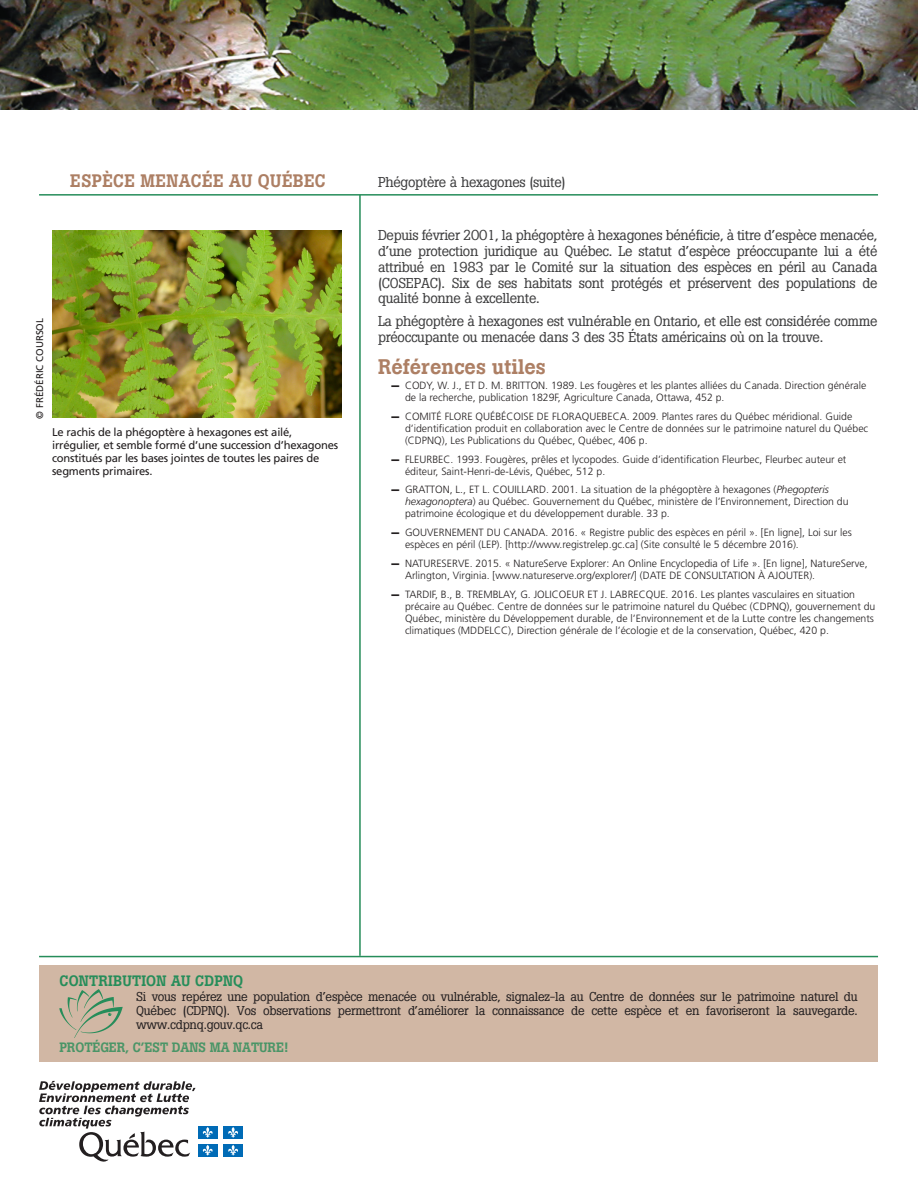
<style>
.page{position:relative;width:918px;height:1188px;background:#fff}
.page>*{position:absolute;margin:0;border:0;box-sizing:border-box;transform-origin:0 0}
.t1{font:500 21px "Boton";color:#ad7f64}
.t2{font:500 18px "Boton";letter-spacing:.015em;color:#ad7f64}
.t3{font:500 15px "Boton";letter-spacing:.015em;color:#268d5a}
.t4{font:14.25px/15.8px "Boton";letter-spacing:-.02em;color:#3e3e3f;text-align:justify}
.t5{font:500 13.5px "Boton";letter-spacing:-.005em;color:#4a9567}
.P_retrait{font:12.75px/14.2px "Boton";letter-spacing:-.02em;color:#231f20;text-align:justify}
.Légende{font:11.25px/12.8px "Frutiger";letter-spacing:-.02em;color:#231f20}
.t6{font:300 10.5px/12px "Frutiger";color:#231f20}
.Crédits_photo{font:9.75px "Frutiger";color:#231f20}
.s1{font-family:"Helvetica Neue";font-weight:900}
.s2{font-style:italic}
</style>
<div class="page">
<hr style="left:359px;top:195px;width:2px;height:761px;background:#268d5a">
<hr style="left:39px;top:194px;width:839px;height:2px;background:#268d5a">
<hr style="left:39px;top:956px;width:839px;height:1px;background:#268d5a">
<svg style="left:39px;top:1081px;width:157px;height:81px"></svg>
<div style="left:198px;top:1126px;width:20px;height:12px;background:#006bb6"></div>
<svg style="left:202px;top:1127px;width:11px;height:11px"></svg>
<div style="left:223px;top:1126px;width:20px;height:12px;background:#006bb6"></div>
<svg style="left:228px;top:1127px;width:10px;height:11px"></svg>
<div style="left:198px;top:1144px;width:20px;height:12px;background:#006bb6"></div>
<svg style="left:202px;top:1145px;width:11px;height:11px"></svg>
<div style="left:223px;top:1144px;width:20px;height:12px;background:#006bb6"></div>
<svg style="left:228px;top:1145px;width:10px;height:11px"></svg>
<div style="left:39px;top:966px;width:839px;height:96px;background:#d1b7a4"></div>
<svg style="left:59px;top:989px;width:64px;height:49px"></svg>
<img style="left:53px;top:230px;width:288px;height:188px">
<img style="left:0;top:0;width:918px;height:109px">
<h2 class="t2" style="left:70px;top:170px;width:257px">ESPÈCE MENACÉE AU QUÉBEC</h2>
<p class="Crédits_photo" style="left:34px;top:418px;width:102px;rotate:-90deg">© FRÉDÉRIC COURSOL</p>
<p class="Légende" style="left:52px;top:426px;width:288px">Le rachis de la phégoptère à hexagones est ailé, irrégulier, et semble formé d’une succession d’hexagones constitués par les bases jointes de toutes les paires de segments primaires.</p>
<p class="t4" style="left:378px;top:174px;width:189px">Phégoptère à hexagones (suite)</p>
<p class="t4" style="left:378px;top:227px;width:501px">Depuis février 2001, la phégoptère à hexagones bénéficie, à titre d’espèce menacée, d’une protection juridique au Québec. Le statut d’espèce préoccupante lui a été attribué en 1983 par le Comité sur la situation des espèces en péril au Canada (COSEPAC). Six de ses habitats sont protégés et préservent des populations de qualité bonne à excellente.</p>
<p class="t4" style="left:378px;top:313px;width:501px">La phégoptère à hexagones est vulnérable en Ontario, et elle est considérée comme préoccupante ou menacée dans 3 des 35 États américains où on la trouve.</p>
<h2 class="t1" style="left:378px;top:354px;width:170px">Références utiles</h2>
<p class="t6" style="left:405px;top:379px;width:463px;text-indent:-15px"><span class="s1">—</span> CODY, W. J., ET D. M. BRITTON. 1989. Les fougères et les plantes alliées du Canada. Direction générale de la recherche, publication 1829F, Agriculture Canada, Ottawa, 452 p.</p>
<p class="t6" style="left:405px;top:410px;width:465px;text-indent:-15px"><span class="s1">—</span> COMITÉ FLORE QUÉBÉCOISE DE FLORAQUEBECA. 2009. Plantes rares du Québec méridional. Guide d’identification produit en collaboration avec le Centre de données sur le patrimoine naturel du Québec (CDPNQ), Les Publications du Québec, Québec, 406 p.</p>
<p class="t6" style="left:405px;top:453px;width:443px;text-indent:-15px"><span class="s1">—</span> FLEURBEC. 1993. Fougères, prêles et lycopodes. Guide d’identification Fleurbec, Fleurbec auteur et éditeur, Saint‑Henri‑de‑Lévis, Québec, 512 p.</p>
<p class="t6" style="left:405px;top:484px;width:445px;text-indent:-15px"><span class="s1">—</span> GRATTON, L., ET L. COUILLARD. 2001. La situation de la phégoptère à hexagones (<span class="s2">Phegopteris hexagonoptera</span>) au Québec. Gouvernement du Québec, ministère de l’Environnement, Direction du patrimoine écologique et du développement durable. 33 p.</p>
<p class="t6" style="left:405px;top:526px;width:448px;text-indent:-15px"><span class="s1">—</span> GOUVERNEMENT DU CANADA. 2016. « Registre public des espèces en péril ». [En ligne], Loi sur les espèces en péril (LEP). [http://www.registrelep.gc.ca] (Site consulté le 5 décembre 2016).</p>
<p class="t6" style="left:405px;top:557px;width:464px;text-indent:-15px"><span class="s1">—</span> NATURESERVE. 2015. « NatureServe Explorer: An Online Encyclopedia of Life ». [En ligne], NatureServe,<br>Arlington, Virginia. [www.natureserve.org/explorer/] (DATE DE CONSULTATION À AJOUTER).</p>
<p class="t6" style="left:405px;top:588px;width:472px;text-indent:-15px"><span class="s1">—</span> TARDIF, B., B. TREMBLAY, G. JOLICOEUR ET J. LABRECQUE. 2016. Les plantes vasculaires en situation précaire au Québec. Centre de données sur le patrimoine naturel du Québec (CDPNQ), gouvernement du Québec, ministère du Développement durable, de l’Environnement et de la Lutte contre les changements climatiques (MDDELCC), Direction générale de l’écologie et de la conservation, Québec, 420 p.</p>
<h3 class="t3" style="left:59px;top:972px;width:185px">CONTRIBUTION AU CDPNQ</h3>
<p class="P_retrait" style="left:136px;top:989px;width:723px">Si vous repérez une population d’espèce menacée ou vulnérable, signalez‑la au Centre de données sur le patrimoine naturel du Québec (CDPNQ). Vos observations permettront d’améliorer la connaissance de cette espèce et en favoriseront la sauvegarde. www.cdpnq.gouv.qc.ca</p>
<p class="t5" style="left:59px;top:1039px;width:230px">PROTÉGER, C’EST DANS MA NATURE!</p>
</div>
